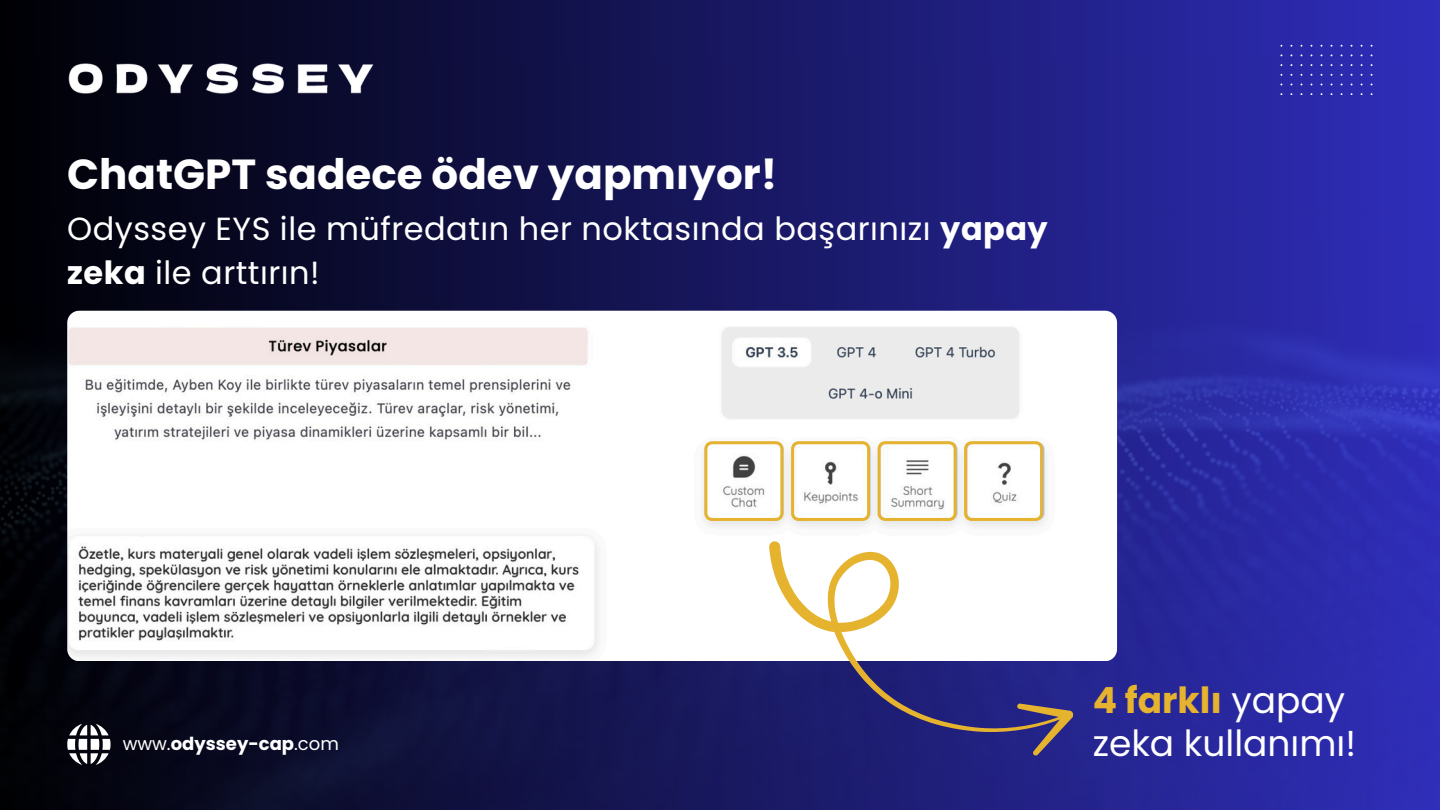
<style>
.page{position:relative;width:1440px;height:810px;background:#fff}
.page>*{position:absolute;margin:0;border:0;box-sizing:border-box;transform-origin:0 0}
.t1{font:700 42px "Poppins";color:#fff}
.t2{font:36px/42.8px "Poppins";color:#fff}
.t3{font:32px/44.2px "Poppins";letter-spacing:.015em;color:#fff}
.t4{font:700 18px "Poppins";color:#fff}
.s1{font-weight:700}
.s2{font-weight:400}
.s3{font-weight:700;color:#e6b32f}
</style>
<div class="page">
<div style="left:0;top:0;width:1440px;height:810px;background:linear-gradient(to right,#000104,#302fbb)"></div>
<img style="left:67px;top:56px;width:310px;height:44px">
<svg style="left:1280px;top:45px;width:93px;height:50px;background:#3231af"></svg>
<svg style="left:67px;top:724px;width:44px;height:41px"></svg>
<img style="left:67px;top:311px;width:1050px;height:350px;border-radius:12px">
<svg style="left:704px;top:441px;width:79px;height:80px"></svg>
<svg style="left:791px;top:441px;width:79px;height:80px"></svg>
<svg style="left:878px;top:441px;width:78px;height:80px"></svg>
<svg style="left:964px;top:441px;width:79px;height:80px"></svg>
<svg style="left:765px;top:541px;width:312px;height:216px"></svg>
<h3 class="t1" style="left:67px;top:145px;width:711px">ChatGPT sadece ödev yapmıyor!</h3>
<h1 class="t3" style="left:67px;top:207px;width:982px">Odyssey EYS ile müfredatın her noktasında başarınızı <span class="s1">yapay zeka</span> ile arttırın!</h1>
<p class="t4" style="left:123px;top:731px;width:218px"><span class="s2">www.</span>odyssey-cap<span class="s2">.com</span></p>
<p class="t2" style="left:1093px;top:679px;width:265px"><span class="s3">4 farklı</span> yapay zeka kullanımı!</p>
</div>
